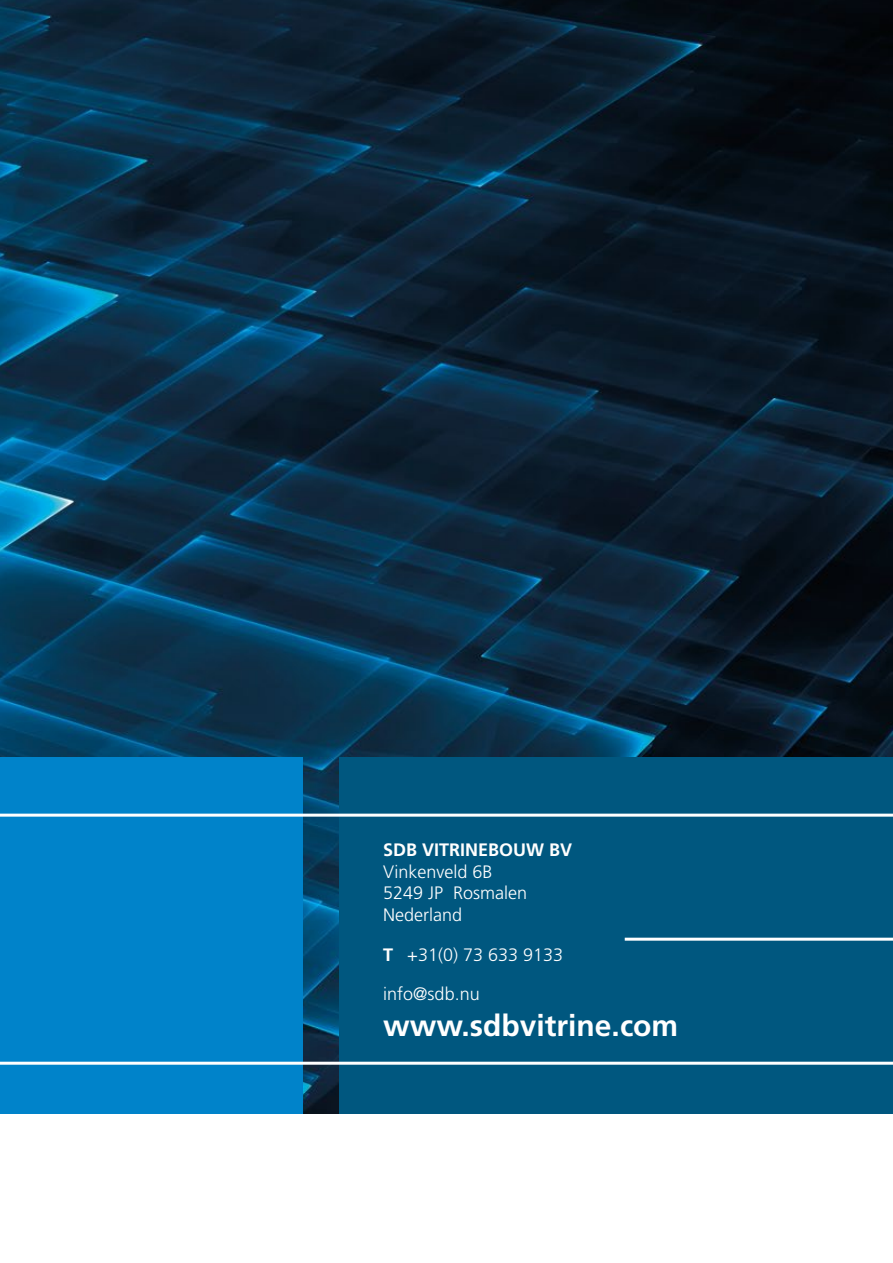
<style>
.page{position:relative;width:893px;height:1263px;background:#fff}
.page>*{position:absolute;margin:0;border:0;box-sizing:border-box;transform-origin:0 0}
.t1{font:700 30px "Frutiger";color:#fff}
.t2{font:300 18px/21.6px "Frutiger";color:#fff}
.t3{font:700 18px "Frutiger";color:#fff}
.s1{font-weight:700}
</style>
<div class="page">
<img style="left:0;top:0;width:893px;height:1114px">
<div style="left:0;top:758px;width:302px;height:356px;background:#0083ca"></div>
<div style="left:339px;top:758px;width:554px;height:356px;background:#00577f"></div>
<hr style="left:0;top:1062px;width:893px;height:3px;background:#fff">
<hr style="left:0;top:814px;width:893px;height:3px;background:#fff">
<hr style="left:625px;top:938px;width:268px;height:3px;background:#fff">
<p class="t3" style="left:383px;top:839px;width:191px">SDB VITRINEBOUW BV</p>
<p class="t2" style="left:383px;top:861px;width:146px">Vinkenveld 6B<br>5249 JP Rosmalen<br>Nederland</p>
<p class="t2" style="left:383px;top:935px;width:181px;line-height:39.6px"><span class="s1">T</span> +31(0) 73 633 9133 info@sdb.nu</p>
<h1 class="t1" style="left:383px;top:1008px;width:297px">www.sdbvitrine.com</h1>
</div>
